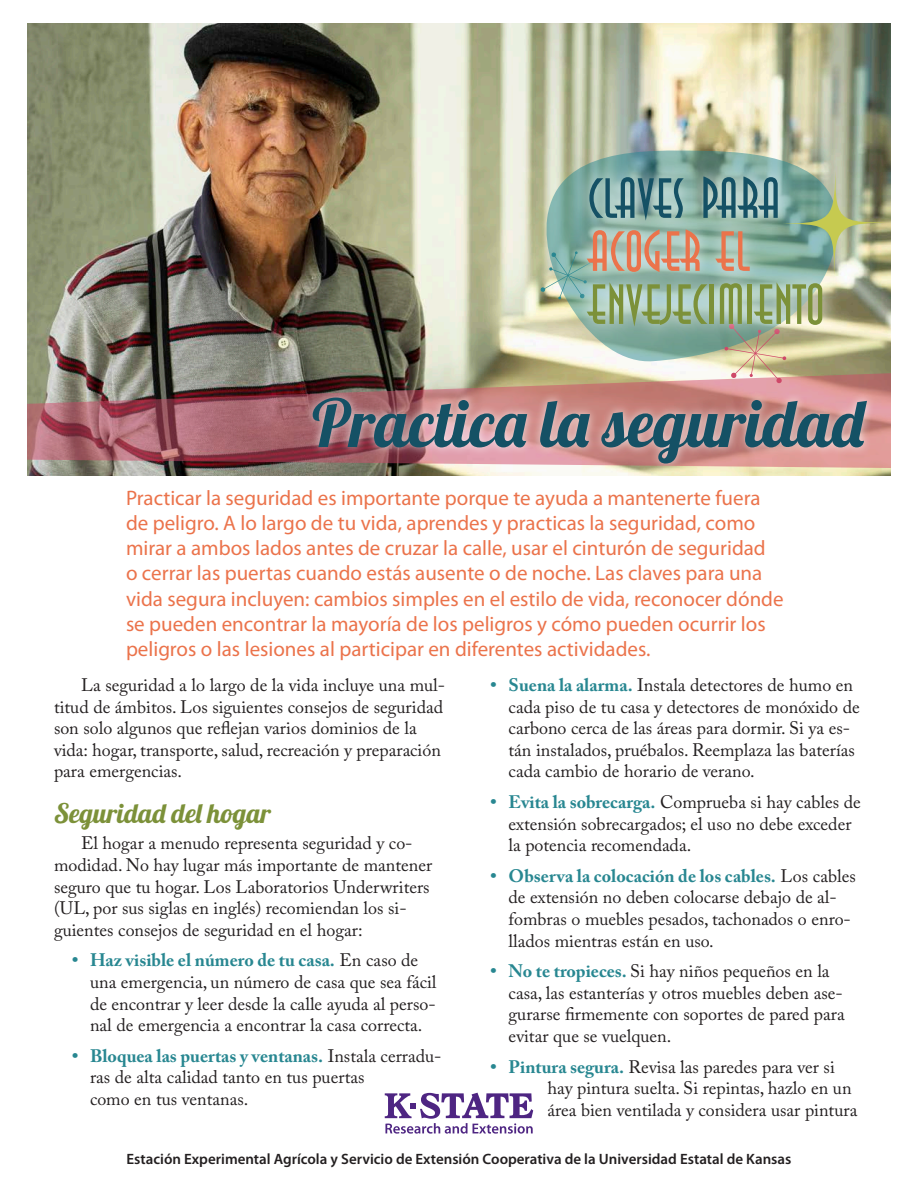
<style>
.page{position:relative;width:918px;height:1188px;background:#fff}
.page>*{position:absolute;margin:0;border:0;box-sizing:border-box;transform-origin:0 0}
.TITLE_of_PUB{font:66px "Lobster 1.4";color:#155165}
.subhead_1{font:27px "Lobster 1.4";color:#7c9139}
.Intro_para{font:21px/25.2px "Myriad Pro";color:#eb734b}
.body_text{font:18px/21.6px "Adobe Caslon Pro";color:#231f20}
.t1{font:600 15px "Myriad Pro";color:#231f20}
.s1{font-weight:700;color:#288791}
</style>
<div class="page">
<img style="left:27px;top:24px;width:864px;height:452px">
<svg style="left:385px;top:1093px;width:148px;height:41px"></svg>
<img style="left:27px;top:373px;width:864px;height:95px">
<div style="left:303px;top:388px;width:573px;height:85px;background:#fff;opacity:.75"></div>
<img style="left:564px;top:154px;width:281px;height:6px">
<img style="left:540px;top:160px;width:350px;height:223px">
<p class="TITLE_of_PUB" style="left:312px;top:381px;width:553px">Practica la seguridad</p>
<p class="Intro_para" style="left:126px;top:485px;width:659px">Practicar la seguridad es importante porque te ayuda a mantenerte fuera de peligro. A lo largo de tu vida, aprendes y practicas la seguridad, como mirar a ambos lados antes de cruzar la calle, usar el cinturón de seguridad<br>o cerrar las puertas cuando estás ausente o de noche. Las claves para una vida segura incluyen: cambios simples en el estilo de vida, reconocer dónde se pueden encontrar la mayoría de los peligros y cómo pueden ocurrir los peligros o las lesiones al participar en diferentes actividades.</p>
<p class="body_text" style="left:54px;top:674px;width:393px;text-indent:27px">La seguridad a lo largo de la vida incluye una mul&shy;titud de ámbitos. Los siguientes consejos de seguridad son solo algunos que reflejan varios dominios de la vida: hogar, transporte, salud, recreación y preparación para emergencias.</p>
<p class="subhead_1" style="left:54px;top:796px;width:219px">Seguridad del hogar</p>
<p class="body_text" style="left:54px;top:832px;width:380px;text-indent:27px">El hogar a menudo representa seguridad y co&shy;modidad. No hay lugar más importante de mantener seguro que tu hogar. Los Laboratorios Underwriters (UL, por sus siglas en inglés) recomiendan los si&shy;guientes consejos de seguridad en el hogar:</p>
<p class="body_text" style="left:90px;top:949px;width:348px;text-indent:-18px"><span class="s1">• Haz visible el número de tu casa.</span> En caso de una emergencia, un número de casa que sea fácil de encontrar y leer desde la calle ayuda al perso&shy;nal de emergencia a encontrar la casa correcta.</p>
<p class="body_text" style="left:90px;top:1045px;width:353px;text-indent:-18px"><span class="s1">• Bloquea las puertas y ventanas.</span> Instala cerradu&shy;ras de alta calidad tanto en tus puertas<br>como en tus ventanas.</p>
<p class="body_text" style="left:508px;top:674px;width:353px;text-indent:-18px"><span class="s1">• Suena la alarma.</span> Instala detectores de humo en cada piso de tu casa y detectores de monóxido de carbono cerca de las áreas para dormir. Si ya es&shy;tán instalados, pruébalos. Reemplaza las baterías cada cambio de horario de verano.</p>
<p class="body_text" style="left:508px;top:791px;width:354px;text-indent:-18px"><span class="s1">• Evita la sobrecarga.</span> Comprueba si hay cables de extensión sobrecargados; el uso no debe exceder la potencia recomendada.</p>
<p class="body_text" style="left:508px;top:865px;width:349px;text-indent:-18px"><span class="s1">• Observa la colocación de los cables.</span> Los cables de extensión no deben colocarse debajo de al&shy;fombras o muebles pesados, tachonados o enro&shy;llados mientras están en uso.</p>
<p class="body_text" style="left:508px;top:960px;width:338px;text-indent:-18px"><span class="s1">• No te tropieces.</span> Si hay niños pequeños en la casa, las estanterías y otros muebles deben ase&shy;gurarse firmemente con soportes de pared para evitar que se vuelquen.</p>
<p class="body_text" style="left:548px;top:1056px;width:311px;text-indent:-57px"><span class="s1">• Pintura segura.</span> Revisa las paredes para ver si hay pintura suelta. Si repintas, hazlo en un área bien ventilada y considera usar pintura</p>
<p class="t1" style="left:127px;top:1149px;width:666px">Estación Experimental Agrícola y Servicio de Extensión Cooperativa de la Universidad Estatal de Kansas</p>
</div>
